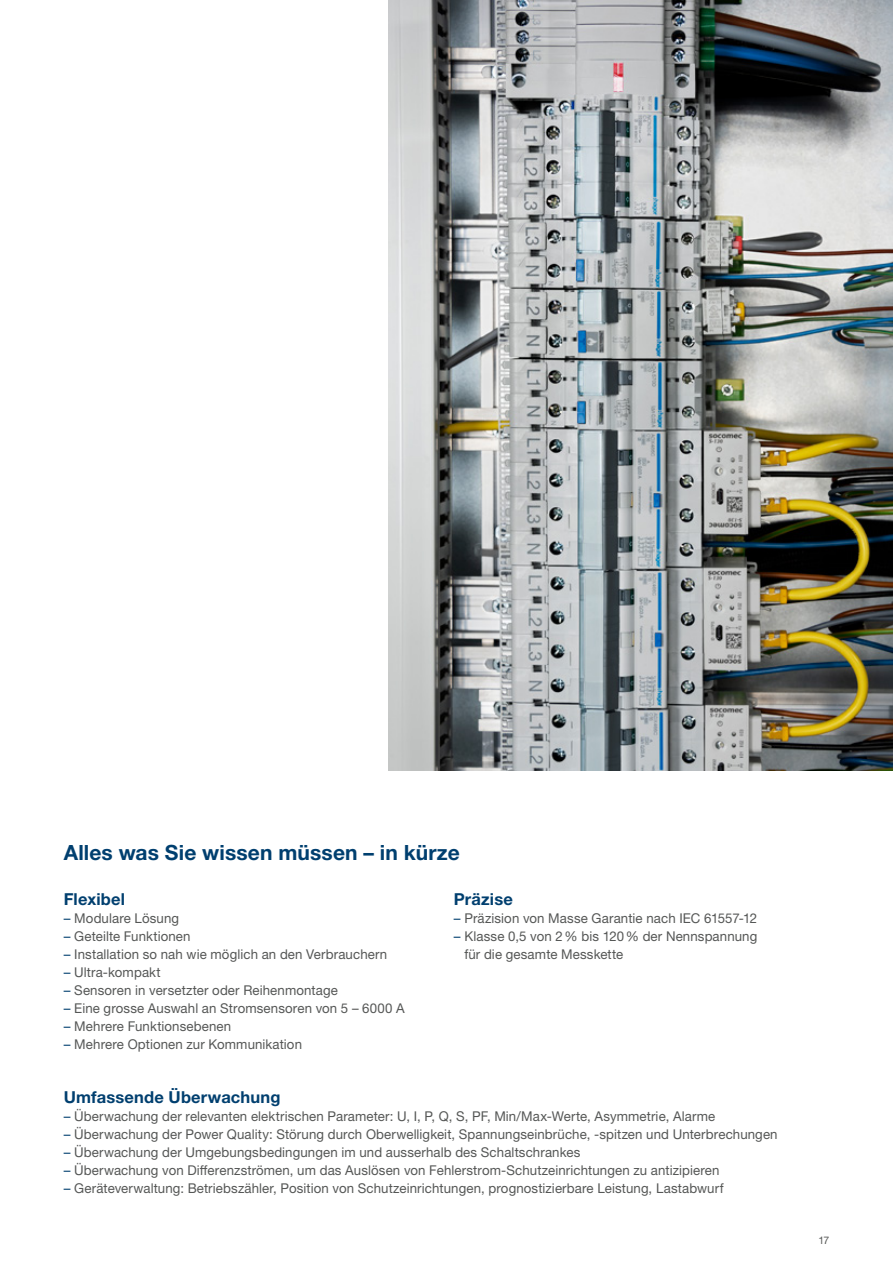
<style>
.page{position:relative;width:893px;height:1263px;background:#fff}
.page>*{position:absolute;margin:0;border:0;box-sizing:border-box;transform-origin:0 0}
.t1{font:700 21px "Helvetica Neue LTW1 G";letter-spacing:.005em;color:#003f6f}
.t2{font:700 16.5px "Helvetica Neue LTW1 G";letter-spacing:.01em;color:#003f6f}
.t3{font:13.5px/18px "Helvetica Neue LTW1 G";letter-spacing:.01em;color:#555756}
.t4{font:10.5px "Helvetica Neue LTW1 G";color:#555756}
.s1{color:#003f6f}
</style>
<div class="page">
<img style="left:389px;top:0;width:504px;height:770px">
<h1 class="t1" style="left:64px;top:840px;width:397px">Alles was Sie wissen müssen – in kürze</h1>
<p class="t2" style="left:64px;top:889px;width:63px">Flexibel</p>
<p class="t3" style="left:64px;top:909px;width:117px"><span class="s1">–</span> Modulare Lösung</p>
<p class="t3" style="left:64px;top:927px;width:128px"><span class="s1">–</span> Geteilte Funktionen</p>
<p class="t3" style="left:64px;top:945px;width:325px"><span class="s1">–</span> Installation so nah wie möglich an den Verbrauchern</p>
<p class="t3" style="left:64px;top:963px;width:98px"><span class="s1">–</span> Ultra-kompakt</p>
<p class="t3" style="left:64px;top:981px;width:276px"><span class="s1">–</span> Sensoren in versetzter oder Reihenmontage</p>
<p class="t3" style="left:64px;top:999px;width:343px"><span class="s1">–</span> Eine grosse Auswahl an Stromsensoren von 5 – 6000 A</p>
<p class="t3" style="left:64px;top:1017px;width:169px"><span class="s1">–</span> Mehrere Funktionsebenen</p>
<p class="t3" style="left:64px;top:1035px;width:240px"><span class="s1">–</span> Mehrere Optionen zur Kommunikation</p>
<p class="t2" style="left:454px;top:889px;width:60px">Präzise</p>
<p class="t3" style="left:454px;top:909px;width:305px"><span class="s1">–</span> Präzision von Masse Garantie nach IEC 61557-12</p>
<p class="t3" style="left:464px;top:927px;width:294px;text-indent:-11px"><span class="s1">–</span> Klasse 0,5 von 2% bis 120% der Nennspannung für die gesamte Messkette</p>
<p class="t2" style="left:64px;top:1087px;width:218px">Umfassende Überwachung</p>
<p class="t3" style="left:64px;top:1107px;width:653px"><span class="s1">–</span> Überwachung der relevanten elektrischen Parameter: U, I, P, Q, S, PF, Min/Max-Werte, Asymmetrie, Alarme</p>
<p class="t3" style="left:64px;top:1125px;width:715px"><span class="s1">–</span> Überwachung der Power Quality: Störung durch Oberwelligkeit, Spannungseinbrüche, -spitzen und Unterbrechungen</p>
<p class="t3" style="left:64px;top:1143px;width:518px"><span class="s1">–</span> Überwachung der Umgebungsbedingungen im und ausserhalb des Schaltschrankes</p>
<p class="t3" style="left:64px;top:1161px;width:657px"><span class="s1">–</span> Überwachung von Differenzströmen, um das Auslösen von Fehlerstrom-Schutzeinrichtungen zu antizipieren</p>
<p class="t3" style="left:64px;top:1179px;width:661px"><span class="s1">–</span> Geräteverwaltung: Betriebszähler, Position von Schutzeinrichtungen, prognostizierbare Leistung, Lastabwurf</p>
<p class="t4" style="left:818px;top:1233px;width:12px">17</p>
</div>
